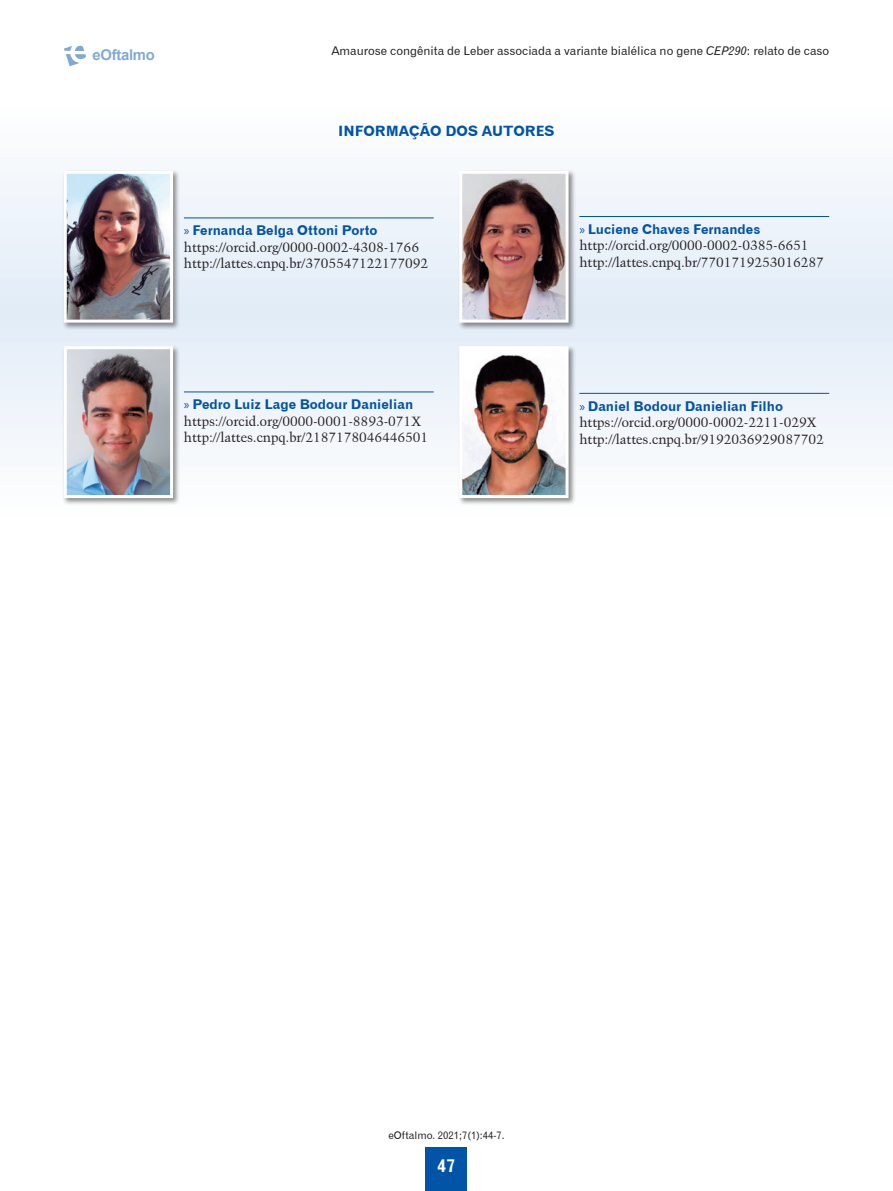
<style>
.page{position:relative;width:893px;height:1191px;background:#fff}
.page>*{position:absolute;margin:0;border:0;box-sizing:border-box;transform-origin:0 0}
.t1{font:18px "Gothic 720 BT Bold B";color:#fff}
.t2{font:700 14.85px "Arial";letter-spacing:-.02em;color:#0154a6}
.t3{font:14.25px "Gothic 720 BT Bold B";color:#0154a6}
.t4{font:13.5px/16.5px "Kuenstler 480 BT";color:#231f20}
.t5{font:13.5px "Gothic 720 BT Bold B";color:#0154a6}
.t6{font:12px "Gothic 720 BT Roman B";color:#231f20}
.t7{font:10.5px "Gothic 720 BT Roman B";color:#231f20}
.s1{font-family:"Gothic 720 BT Italic B"}
.s2{font-family:"Myriad Pro"}
</style>
<div class="page">
<div style="left:426px;top:1147px;width:41px;height:44px;background:#0154a6"></div>
<svg style="left:64px;top:45px;width:22px;height:21px"></svg>
<div style="left:0;top:106px;width:893px;height:413px;background:linear-gradient(to bottom,#eff5fa,#f0f5fb)"></div>
<hr style="left:184px;top:217px;width:250px;height:1px;background:#0154a6">
<div style="left:63px;top:169px;width:118px;height:161px;background:#231f20;opacity:.5"></div>
<img style="left:68px;top:175px;width:101px;height:143px">
<div style="left:64px;top:171px;width:109px;height:151px;border:3px solid #fff"></div>
<div style="left:458px;top:169px;width:118px;height:161px;background:#231f20;opacity:.5"></div>
<img style="left:463px;top:175px;width:102px;height:143px">
<div style="left:459px;top:171px;width:110px;height:151px;border:3px solid #fff"></div>
<div style="left:63px;top:345px;width:118px;height:160px;background:#231f20;opacity:.5"></div>
<img style="left:68px;top:350px;width:101px;height:144px">
<div style="left:64px;top:346px;width:109px;height:152px;border:3px solid #fff"></div>
<div style="left:458px;top:345px;width:118px;height:160px;background:#231f20;opacity:.5"></div>
<img style="left:463px;top:350px;width:102px;height:144px">
<div style="left:459px;top:346px;width:110px;height:152px;border:3px solid #fff"></div>
<hr style="left:184px;top:391px;width:250px;height:1px;background:#0154a6">
<hr style="left:579px;top:216px;width:250px;height:1px;background:#0154a6">
<hr style="left:579px;top:393px;width:250px;height:1px;background:#0154a6">
<p class="t2" style="left:93px;top:44px;width:64px">eOftalmo</p>
<p class="t6" style="left:331px;top:43px;width:499px">Amaurose congênita de Leber associada a variante bialélica no gene <span class="s1">CEP290</span>: relato de caso</p>
<p class="t3" style="left:338px;top:122px;width:218px">INFORMAÇÃO DOS AUTORES</p>
<p class="t5" style="left:184px;top:222px;width:195px"><span class="s2">»</span> Fernanda Belga Ottoni Porto</p>
<p class="t4" style="left:184px;top:239px;width:246px">https://orcid.org/0000-0002-4308-1766 http://lattes.cnpq.br/3705547122177092</p>
<p class="t5" style="left:579px;top:221px;width:182px"><span class="s2">»</span> Luciene Chaves Fernandes</p>
<p class="t4" style="left:579px;top:237px;width:246px">http://orcid.org/0000-0002-0385-6651 http://lattes.cnpq.br/7701719253016287</p>
<p class="t5" style="left:184px;top:396px;width:231px"><span class="s2">»</span> Pedro Luiz Lage Bodour Danielian</p>
<p class="t4" style="left:184px;top:413px;width:246px">https://orcid.org/0000-0001-8893-071X http://lattes.cnpq.br/2187178046446501</p>
<p class="t5" style="left:579px;top:398px;width:205px"><span class="s2">»</span> Daniel Bodour Danielian Filho</p>
<p class="t4" style="left:579px;top:414px;width:246px">https://orcid.org/0000-0002-2211-029X http://lattes.cnpq.br/9192036929087702</p>
<p class="t7" style="left:388px;top:1129px;width:118px">eOftalmo. 2021;7(1):44-7.</p>
<h1 class="t1" style="left:437px;top:1154px;width:20px">47</h1>
</div>
